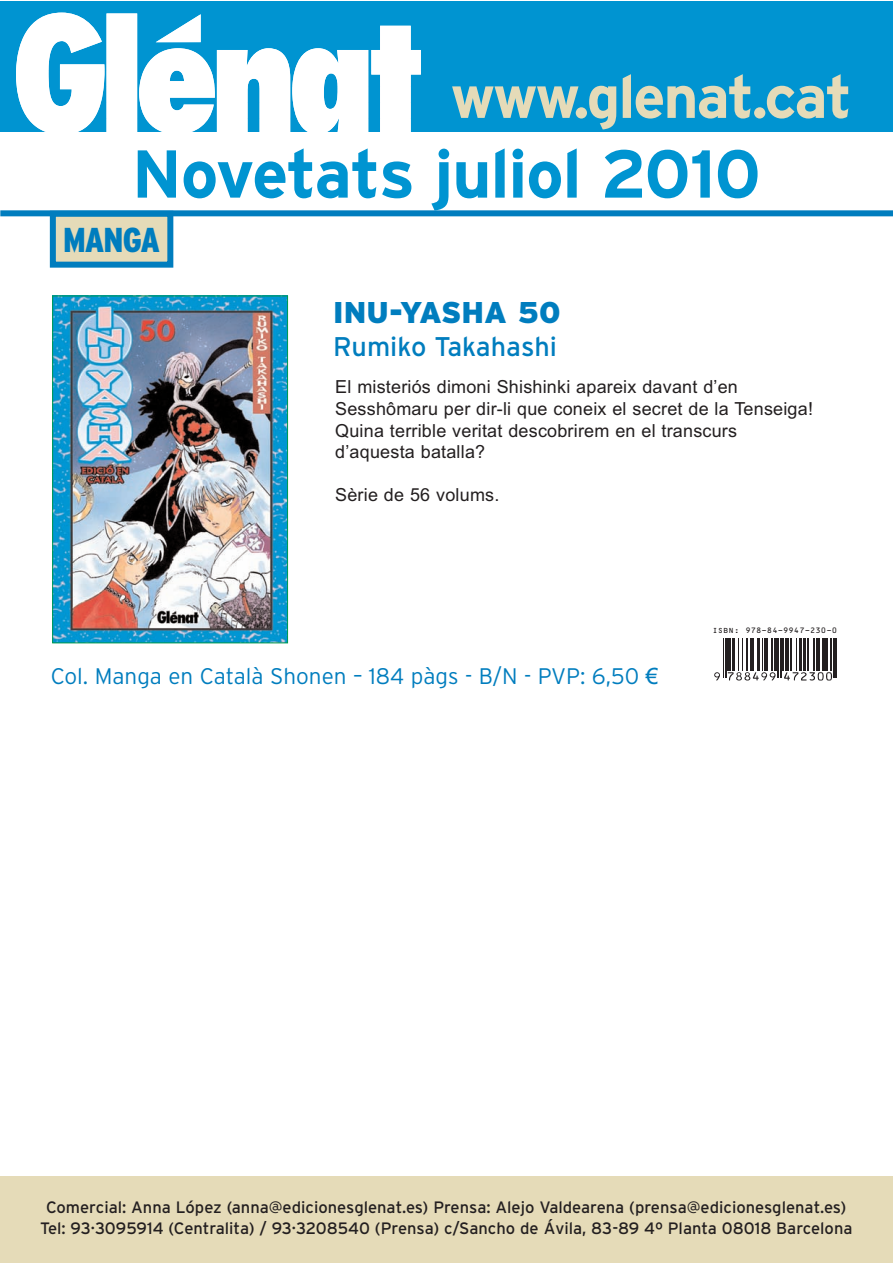
<style>
.page{position:relative;width:893px;height:1263px;background:#fff}
.page>*{position:absolute;margin:0;border:0;box-sizing:border-box;transform-origin:0 0}
.t1{font:700 67.5px "Interstate";letter-spacing:-.015em;color:#0094d1}
.t2{font:700 60px "Interstate";letter-spacing:-.035em;color:#e5dbb8}
.t3{font:900 condensed 34.5px "Interstate";letter-spacing:-.03em;color:#007dbe}
.t4{font:900 30px "Interstate";color:#007dbe}
.t5{font:27px "Interstate";color:#007dbe}
.t6{font:300 22.5px "Interstate";color:#007dbe}
.t7{font:18px/21.6px "Arial";letter-spacing:.01em;color:#231f20}
.t8{font:16.5px/21px "Interstate";color:#231f20;text-align:center}
.t9{font:7.5px "Ocrb";color:#231f20}
.s1{font-family:"Arial";font-weight:400}
</style>
<div class="page">
<div style="left:0;top:1px;width:893px;height:131px;background:#0094d1"></div>
<svg style="left:16px;top:13px;width:405px;height:119px"></svg>
<div style="left:0;top:210px;width:893px;height:6px;background:#007dbe"></div>
<div style="left:53px;top:214px;width:117px;height:51px;background:#e5dbb8"></div>
<div style="left:50px;top:211px;width:123px;height:57px;border:6px solid #007dbe"></div>
<img style="left:54px;top:298px;width:232px;height:343px">
<div style="left:52px;top:296px;width:236px;height:347px;border:1px solid #009a4e"></div>
<svg style="left:716px;top:638px;width:121px;height:43px"></svg>
<hr style="left:723px;top:638px;width:1px;height:40px;background:#231f20">
<hr style="left:725px;top:638px;width:1px;height:40px;background:#231f20">
<hr style="left:727px;top:638px;width:4px;height:32px;background:#231f20">
<hr style="left:732px;top:638px;width:2px;height:32px;background:#231f20">
<hr style="left:738px;top:638px;width:1px;height:32px;background:#231f20">
<hr style="left:742px;top:638px;width:1px;height:32px;background:#231f20">
<hr style="left:747px;top:638px;width:1px;height:32px;background:#231f20">
<hr style="left:750px;top:638px;width:1px;height:32px;background:#231f20">
<hr style="left:752px;top:638px;width:2px;height:32px;background:#231f20">
<hr style="left:757px;top:638px;width:3px;height:32px;background:#231f20">
<hr style="left:762px;top:638px;width:1px;height:32px;background:#231f20">
<hr style="left:765px;top:638px;width:3px;height:32px;background:#231f20">
<hr style="left:772px;top:638px;width:1px;height:32px;background:#231f20">
<hr style="left:774px;top:638px;width:2px;height:32px;background:#231f20">
<hr style="left:778px;top:638px;width:1px;height:40px;background:#231f20">
<hr style="left:780px;top:638px;width:1px;height:40px;background:#231f20">
<hr style="left:783px;top:638px;width:1px;height:32px;background:#231f20">
<hr style="left:785px;top:638px;width:3px;height:32px;background:#231f20">
<hr style="left:791px;top:638px;width:1px;height:32px;background:#231f20">
<hr style="left:796px;top:638px;width:1px;height:32px;background:#231f20">
<hr style="left:799px;top:638px;width:3px;height:32px;background:#231f20">
<hr style="left:803px;top:638px;width:2px;height:32px;background:#231f20">
<hr style="left:808px;top:638px;width:1px;height:32px;background:#231f20">
<hr style="left:814px;top:638px;width:1px;height:32px;background:#231f20">
<hr style="left:816px;top:638px;width:4px;height:32px;background:#231f20">
<hr style="left:822px;top:638px;width:1px;height:32px;background:#231f20">
<hr style="left:824px;top:638px;width:4px;height:32px;background:#231f20">
<hr style="left:830px;top:638px;width:2px;height:32px;background:#231f20">
<hr style="left:833px;top:638px;width:1px;height:40px;background:#231f20">
<hr style="left:835px;top:638px;width:1px;height:40px;background:#231f20">
<svg style="left:714px;top:672px;width:6px;height:8px"></svg>
<svg style="left:728px;top:672px;width:48px;height:8px"></svg>
<svg style="left:784px;top:672px;width:48px;height:8px"></svg>
<div style="left:0;top:1176px;width:893px;height:87px;background:#e5dbb8"></div>
<h2 class="t2" style="left:451px;top:74px;width:403px">www.glenat.cat</h2>
<h1 class="t1" style="left:132px;top:149px;width:631px">Novetats juliol 2010</h1>
<h3 class="t3" style="left:63px;top:227px;width:99px">MANGA</h3>
<h3 class="t4" style="left:333px;top:301px;width:229px">INU-YASHA 50</h3>
<h3 class="t5" style="left:333px;top:337px;width:225px">Rumiko Takahashi</h3>
<p class="t7" style="left:335px;top:378px;width:479px">El misteriós dimoni Shishinki apareix davant d’en Sesshômaru per dir-li que coneix el secret de la Tenseiga!<br>Quina terrible veritat descobrirem en el transcurs d’aquesta batalla?</p>
<p class="t7" style="left:335px;top:486px;width:166px">Sèrie de 56 volums.</p>
<h3 class="t6" style="left:51px;top:668px;width:609px">Col. Manga en Català Shonen – 184 pàgs - B/N - PVP: 6,50 <span class="s1">€</span></h3>
<p class="t9" style="left:712px;top:627px;width:126px">ISBN: 978-84-9947-230-0</p>
<p class="t8" style="left:40px;top:1198px;width:814px">Comercial: Anna López (anna@edicionesglenat.es) Prensa: Alejo Valdearena (prensa@edicionesglenat.es)<br>Tel: 93·3095914 (Centralita) / 93·3208540 (Prensa) c/Sancho de Ávila, 83-89 4º Planta 08018 Barcelona</p>
</div>
